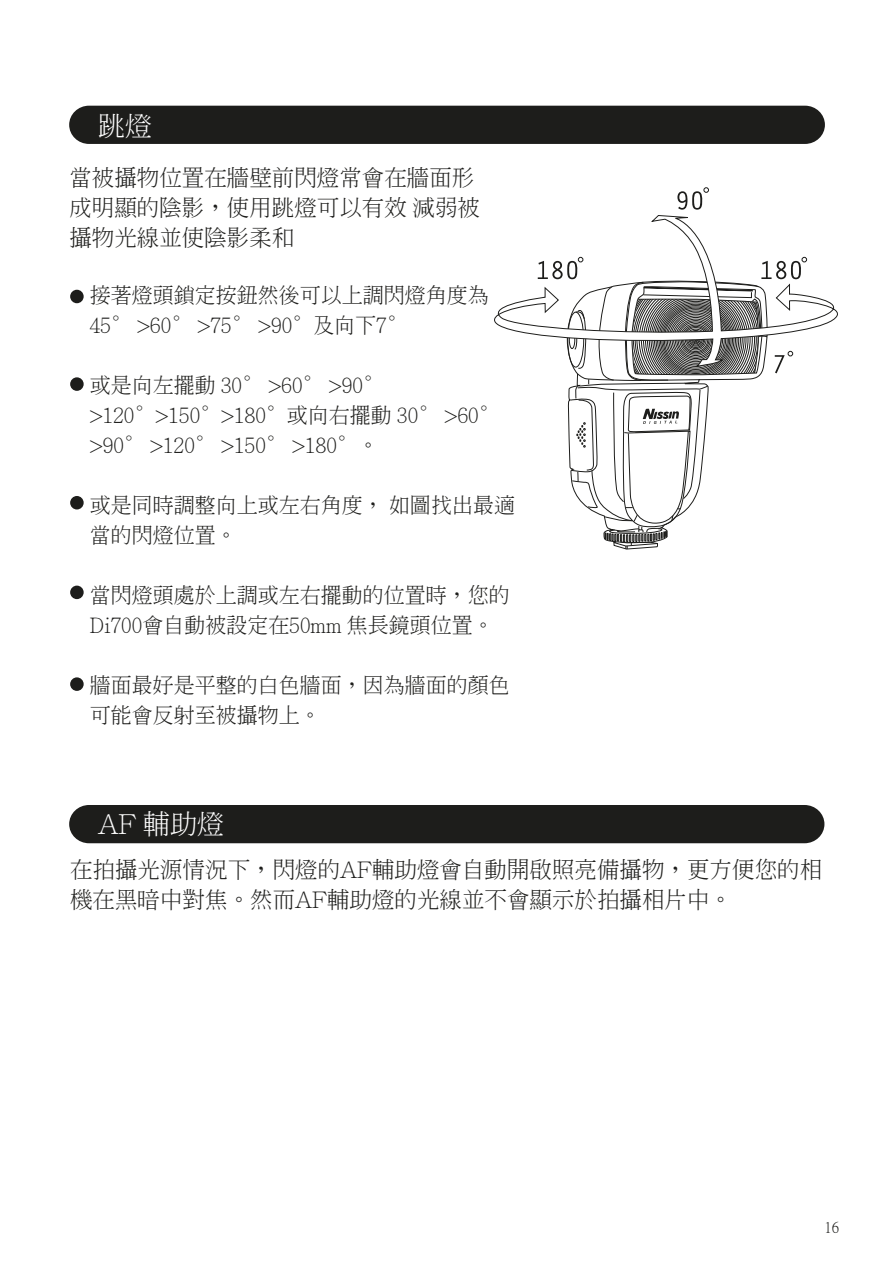
<style>
.page{position:relative;width:893px;height:1263px;background:#fff}
.page>*{position:absolute;margin:0;border:0;box-sizing:border-box;transform-origin:0 0}
.t1{font:300 27px "Adobe Ming Std";color:#fff}
.t2{font:300 22.5px/30px "Adobe Ming Std";color:#1d1d1b}
.t3{font:300 21px/30px "Adobe Ming Std";color:#1d1d1b}
.t4{font:15px "Ming Li U";color:#1d1d1b}
</style>
<div class="page">
<svg style="left:580px;top:215px;width:225px;height:42px"></svg>
<svg style="left:677px;top:187px;width:32px;height:23px"></svg>
<svg style="left:494px;top:257px;width:344px;height:292px"></svg>
<div style="left:69px;top:106px;width:756px;height:38px;background:#1d1d1b"></div>
<div style="left:69px;top:805px;width:755px;height:38px;background:#1d1d1b"></div>
<div style="left:70px;top:290px;width:14px;height:13px;background:#1d1d1b;border-radius:50%"></div>
<div style="left:70px;top:377px;width:14px;height:14px;background:#1d1d1b;border-radius:50%"></div>
<div style="left:70px;top:586px;width:14px;height:13px;background:#1d1d1b;border-radius:50%"></div>
<div style="left:70px;top:677px;width:14px;height:14px;background:#1d1d1b;border-radius:50%"></div>
<div style="left:70px;top:496px;width:14px;height:13px;background:#1d1d1b;border-radius:50%"></div>
<p class="t1" style="left:98px;top:111px;width:55px">跳燈</p>
<p class="t2" style="left:69px;top:162px;width:412px">當被攝物位置在牆壁前閃燈常會在牆面形成明顯的陰影，使用跳燈可以有效 減弱被攝物光線並使陰影柔和</p>
<p class="t3" style="left:90px;top:280px;width:401px">接著燈頭鎖定按鈕然後可以上調閃燈角度為<br>45° &gt;60° &gt;75° &gt;90°及向下7°</p>
<p class="t3" style="left:90px;top:370px;width:412px">或是向左擺動 30° &gt;60° &gt;90° &gt;120°&gt;150°&gt;180°或向右擺動 30° &gt;60° &gt;90° &gt;120° &gt;150° &gt;180°。</p>
<p class="t3" style="left:90px;top:490px;width:427px">或是同時調整向上或左右角度， 如圖找出最適當的閃燈位置。</p>
<p class="t3" style="left:90px;top:580px;width:422px">當閃燈頭處於上調或左右擺動的位置時，您的<br>Di700會自動被設定在50mm 焦長鏡頭位置。</p>
<p class="t3" style="left:90px;top:670px;width:422px">牆面最好是平整的白色牆面，因為牆面的顏色可能會反射至被攝物上。</p>
<p class="t1" style="left:98px;top:809px;width:128px">AF 輔助燈</p>
<p class="t2" style="left:70px;top:854px;width:753px">在拍攝光源情況下，閃燈的AF輔助燈會自動開啟照亮備攝物，更方便您的相機在黑暗中對焦。然而AF輔助燈的光線並不會顯示於拍攝相片中。</p>
<p class="t4" style="left:824px;top:1220px;width:16px">16</p>
</div>
